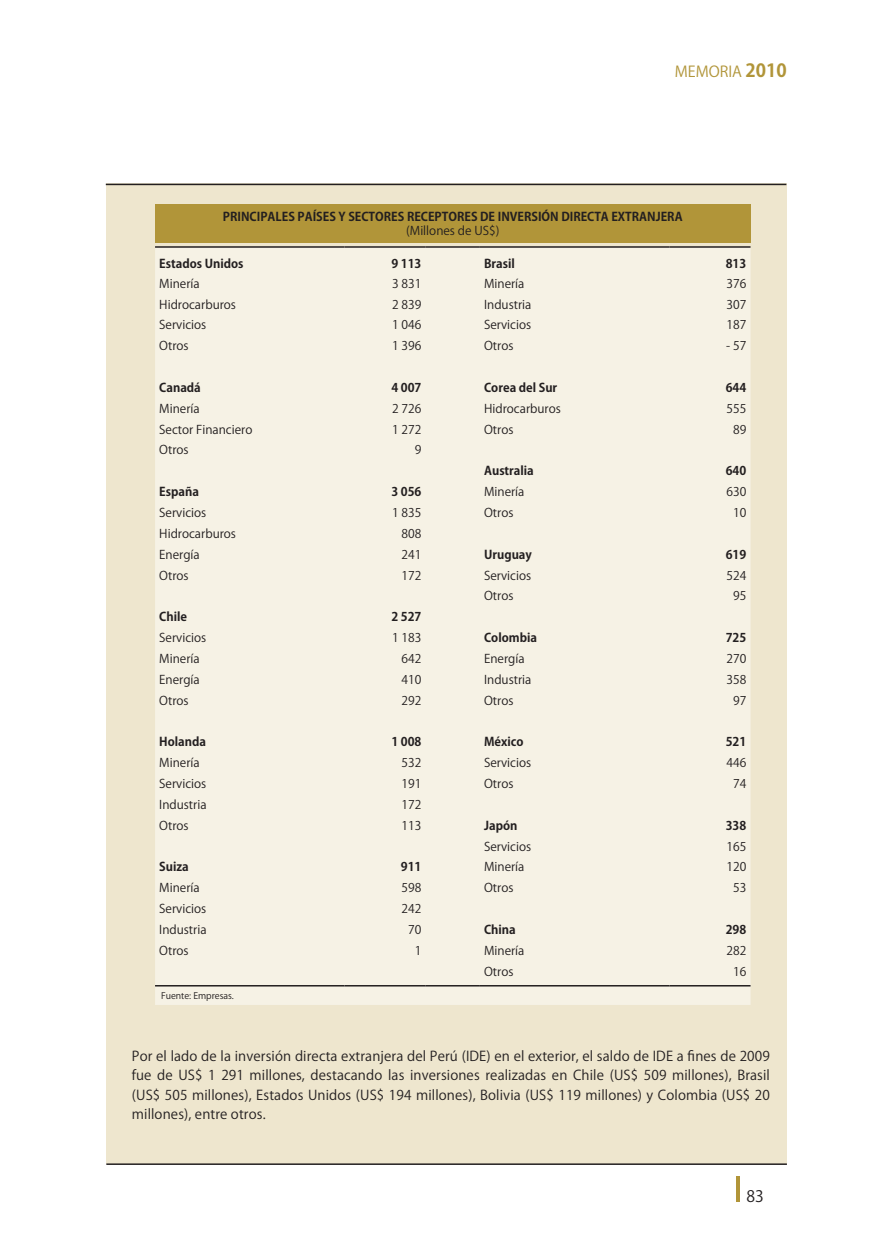
<style>
.page{position:relative;width:872px;height:1255px;background:#fff}
.page>*{position:absolute;margin:0;border:0;box-sizing:border-box;transform-origin:0 0}
.t1{font:15.75px "Koz Go Pro";color:#231f20}
.t2{font:15px "Koz Go Pro";color:#b19539}
.t3{font:13.5px/19.5px "Koz Go Pro";letter-spacing:.01em;color:#231f20;text-align:justify}
.t4{font:12px "Koz Go Pro";color:#231f20}
.t5{font:700 12px "Koz Go Pro";color:#231f20}
.t6{font:9px "Koz Go Pro";color:#231f20}
.s1{font-weight:700;font-size:18px}
</style>
<div class="page">
<hr style="left:736px;top:1175px;width:4px;height:26px;background:#b19539">
<div style="left:106px;top:183px;width:681px;height:980px;background:#eee6ce"></div>
<hr style="left:106px;top:184px;width:680px;height:1px;background:#231f20">
<hr style="left:106px;top:1163px;width:681px;height:1px;background:#231f20">
<div style="left:155px;top:204px;width:595px;height:38px;background:#b19539"></div>
<div style="left:155px;top:248px;width:595px;height:756px;background:#f6f2e5"></div>
<hr style="left:155px;top:985px;width:189px;height:1px;background:#231f20">
<hr style="left:344px;top:985px;width:82px;height:1px;background:#231f20">
<hr style="left:426px;top:985px;width:54px;height:1px;background:#231f20">
<hr style="left:480px;top:985px;width:189px;height:1px;background:#231f20">
<hr style="left:669px;top:985px;width:81px;height:1px;background:#231f20">
<hr style="left:155px;top:246px;width:189px;height:2px;background:#231f20">
<hr style="left:344px;top:246px;width:82px;height:2px;background:#231f20">
<hr style="left:426px;top:246px;width:54px;height:2px;background:#231f20">
<hr style="left:480px;top:246px;width:189px;height:2px;background:#231f20">
<hr style="left:669px;top:246px;width:81px;height:2px;background:#231f20">
<p class="t2" style="left:675px;top:62px;width:113px">MEMORIA <span class="s1">2010</span></p>
<p class="t5" style="left:223px;top:209px;width:461px">PRINCIPALES PAÍSES Y SECTORES RECEPTORES DE INVERSIÓN DIRECTA EXTRANJERA</p>
<p class="t4" style="left:406px;top:223px;width:95px">(Millones de US$)</p>
<p class="t5" style="left:159px;top:256px;width:86px">Estados Unidos</p>
<p class="t5" style="left:391px;top:256px;width:32px">9 113</p>
<p class="t5" style="left:484px;top:256px;width:32px">Brasil</p>
<p class="t5" style="left:725px;top:256px;width:22px">813</p>
<p class="t4" style="left:159px;top:275px;width:42px">Minería</p>
<p class="t4" style="left:392px;top:275px;width:31px">3 831</p>
<p class="t4" style="left:484px;top:275px;width:42px">Minería</p>
<p class="t4" style="left:726px;top:275px;width:21px">376</p>
<p class="t4" style="left:159px;top:296px;width:78px">Hidrocarburos</p>
<p class="t4" style="left:392px;top:296px;width:31px">2 839</p>
<p class="t4" style="left:484px;top:296px;width:49px">Industria</p>
<p class="t4" style="left:726px;top:296px;width:21px">307</p>
<p class="t4" style="left:159px;top:317px;width:49px">Servicios</p>
<p class="t4" style="left:392px;top:317px;width:31px">1 046</p>
<p class="t4" style="left:484px;top:317px;width:49px">Servicios</p>
<p class="t4" style="left:726px;top:317px;width:21px">187</p>
<p class="t4" style="left:159px;top:338px;width:31px">Otros</p>
<p class="t4" style="left:392px;top:338px;width:31px">1 396</p>
<p class="t4" style="left:484px;top:338px;width:31px">Otros</p>
<p class="t4" style="left:726px;top:338px;width:22px">- 57</p>
<p class="t5" style="left:159px;top:380px;width:43px">Canadá</p>
<p class="t5" style="left:391px;top:380px;width:32px">4 007</p>
<p class="t5" style="left:484px;top:380px;width:75px">Corea del Sur</p>
<p class="t5" style="left:725px;top:380px;width:22px">644</p>
<p class="t4" style="left:159px;top:400px;width:42px">Minería</p>
<p class="t4" style="left:392px;top:400px;width:31px">2 726</p>
<p class="t4" style="left:484px;top:400px;width:78px">Hidrocarburos</p>
<p class="t4" style="left:726px;top:400px;width:21px">555</p>
<p class="t4" style="left:159px;top:421px;width:95px">Sector Financiero</p>
<p class="t4" style="left:392px;top:421px;width:31px">1 272</p>
<p class="t4" style="left:484px;top:421px;width:31px">Otros</p>
<p class="t4" style="left:733px;top:421px;width:15px">89</p>
<p class="t4" style="left:159px;top:442px;width:31px">Otros</p>
<p class="t4" style="left:415px;top:442px;width:8px">9</p>
<p class="t5" style="left:484px;top:463px;width:51px">Australia</p>
<p class="t5" style="left:725px;top:463px;width:22px">640</p>
<p class="t5" style="left:159px;top:484px;width:41px">España</p>
<p class="t5" style="left:391px;top:484px;width:32px">3 056</p>
<p class="t4" style="left:484px;top:484px;width:42px">Minería</p>
<p class="t4" style="left:726px;top:484px;width:21px">630</p>
<p class="t4" style="left:159px;top:505px;width:49px">Servicios</p>
<p class="t4" style="left:392px;top:505px;width:31px">1 835</p>
<p class="t4" style="left:484px;top:505px;width:31px">Otros</p>
<p class="t4" style="left:733px;top:505px;width:15px">10</p>
<p class="t4" style="left:159px;top:525px;width:78px">Hidrocarburos</p>
<p class="t4" style="left:401px;top:525px;width:21px">808</p>
<p class="t4" style="left:159px;top:546px;width:42px">Energía</p>
<p class="t4" style="left:401px;top:546px;width:21px">241</p>
<p class="t5" style="left:484px;top:546px;width:49px">Uruguay</p>
<p class="t5" style="left:725px;top:546px;width:22px">619</p>
<p class="t4" style="left:159px;top:567px;width:31px">Otros</p>
<p class="t4" style="left:401px;top:567px;width:21px">172</p>
<p class="t4" style="left:484px;top:567px;width:49px">Servicios</p>
<p class="t4" style="left:726px;top:567px;width:21px">524</p>
<p class="t4" style="left:484px;top:588px;width:31px">Otros</p>
<p class="t4" style="left:733px;top:588px;width:15px">95</p>
<p class="t5" style="left:159px;top:609px;width:29px">Chile</p>
<p class="t5" style="left:391px;top:609px;width:32px">2 527</p>
<p class="t4" style="left:159px;top:630px;width:49px">Servicios</p>
<p class="t4" style="left:392px;top:630px;width:31px">1 183</p>
<p class="t5" style="left:484px;top:630px;width:54px">Colombia</p>
<p class="t5" style="left:725px;top:630px;width:22px">725</p>
<p class="t4" style="left:159px;top:650px;width:42px">Minería</p>
<p class="t4" style="left:401px;top:650px;width:21px">642</p>
<p class="t4" style="left:484px;top:650px;width:42px">Energía</p>
<p class="t4" style="left:726px;top:650px;width:21px">270</p>
<p class="t4" style="left:159px;top:671px;width:42px">Energía</p>
<p class="t4" style="left:401px;top:671px;width:21px">410</p>
<p class="t4" style="left:484px;top:671px;width:49px">Industria</p>
<p class="t4" style="left:726px;top:671px;width:21px">358</p>
<p class="t4" style="left:159px;top:692px;width:31px">Otros</p>
<p class="t4" style="left:401px;top:692px;width:21px">292</p>
<p class="t4" style="left:484px;top:692px;width:31px">Otros</p>
<p class="t4" style="left:733px;top:692px;width:15px">97</p>
<p class="t5" style="left:159px;top:734px;width:48px">Holanda</p>
<p class="t5" style="left:391px;top:734px;width:32px">1 008</p>
<p class="t5" style="left:484px;top:734px;width:41px">México</p>
<p class="t5" style="left:725px;top:734px;width:22px">521</p>
<p class="t4" style="left:159px;top:755px;width:42px">Minería</p>
<p class="t4" style="left:401px;top:755px;width:21px">532</p>
<p class="t4" style="left:484px;top:755px;width:49px">Servicios</p>
<p class="t4" style="left:726px;top:755px;width:21px">446</p>
<p class="t4" style="left:159px;top:775px;width:49px">Servicios</p>
<p class="t4" style="left:401px;top:775px;width:21px">191</p>
<p class="t4" style="left:484px;top:775px;width:31px">Otros</p>
<p class="t4" style="left:733px;top:775px;width:15px">74</p>
<p class="t4" style="left:159px;top:796px;width:49px">Industria</p>
<p class="t4" style="left:401px;top:796px;width:21px">172</p>
<p class="t4" style="left:159px;top:817px;width:31px">Otros</p>
<p class="t4" style="left:401px;top:817px;width:21px">113</p>
<p class="t5" style="left:484px;top:817px;width:35px">Japón</p>
<p class="t5" style="left:725px;top:817px;width:22px">338</p>
<p class="t4" style="left:484px;top:838px;width:49px">Servicios</p>
<p class="t4" style="left:726px;top:838px;width:21px">165</p>
<p class="t5" style="left:159px;top:859px;width:31px">Suiza</p>
<p class="t5" style="left:401px;top:859px;width:22px">911</p>
<p class="t4" style="left:484px;top:859px;width:42px">Minería</p>
<p class="t4" style="left:726px;top:859px;width:21px">120</p>
<p class="t4" style="left:159px;top:880px;width:42px">Minería</p>
<p class="t4" style="left:401px;top:880px;width:21px">598</p>
<p class="t4" style="left:484px;top:880px;width:31px">Otros</p>
<p class="t4" style="left:733px;top:880px;width:15px">53</p>
<p class="t4" style="left:159px;top:900px;width:49px">Servicios</p>
<p class="t4" style="left:401px;top:900px;width:21px">242</p>
<p class="t4" style="left:159px;top:921px;width:49px">Industria</p>
<p class="t4" style="left:408px;top:921px;width:15px">70</p>
<p class="t5" style="left:484px;top:921px;width:33px">China</p>
<p class="t5" style="left:725px;top:921px;width:22px">298</p>
<p class="t4" style="left:159px;top:942px;width:31px">Otros</p>
<p class="t4" style="left:415px;top:942px;width:8px">1</p>
<p class="t4" style="left:484px;top:942px;width:42px">Minería</p>
<p class="t4" style="left:726px;top:942px;width:21px">282</p>
<p class="t4" style="left:484px;top:963px;width:31px">Otros</p>
<p class="t4" style="left:733px;top:963px;width:15px">16</p>
<p class="t6" style="left:161px;top:989px;width:74px">Fuente: Empresas.</p>
<p class="t3" style="left:132px;top:1046px;width:639px">Por el lado de la inversión directa extranjera del Perú (IDE) en el exterior, el saldo de IDE a fines de 2009 fue de US$ 1 291 millones, destacando las inversiones realizadas en Chile (US$ 509 millones), Brasil (US$ 505 millones), Estados Unidos (US$ 194 millones), Bolivia (US$ 119 millones) y Colombia (US$ 20 millones), entre otros.</p>
<h1 class="t1" style="left:746px;top:1185px;width:19px">83</h1>
</div>
